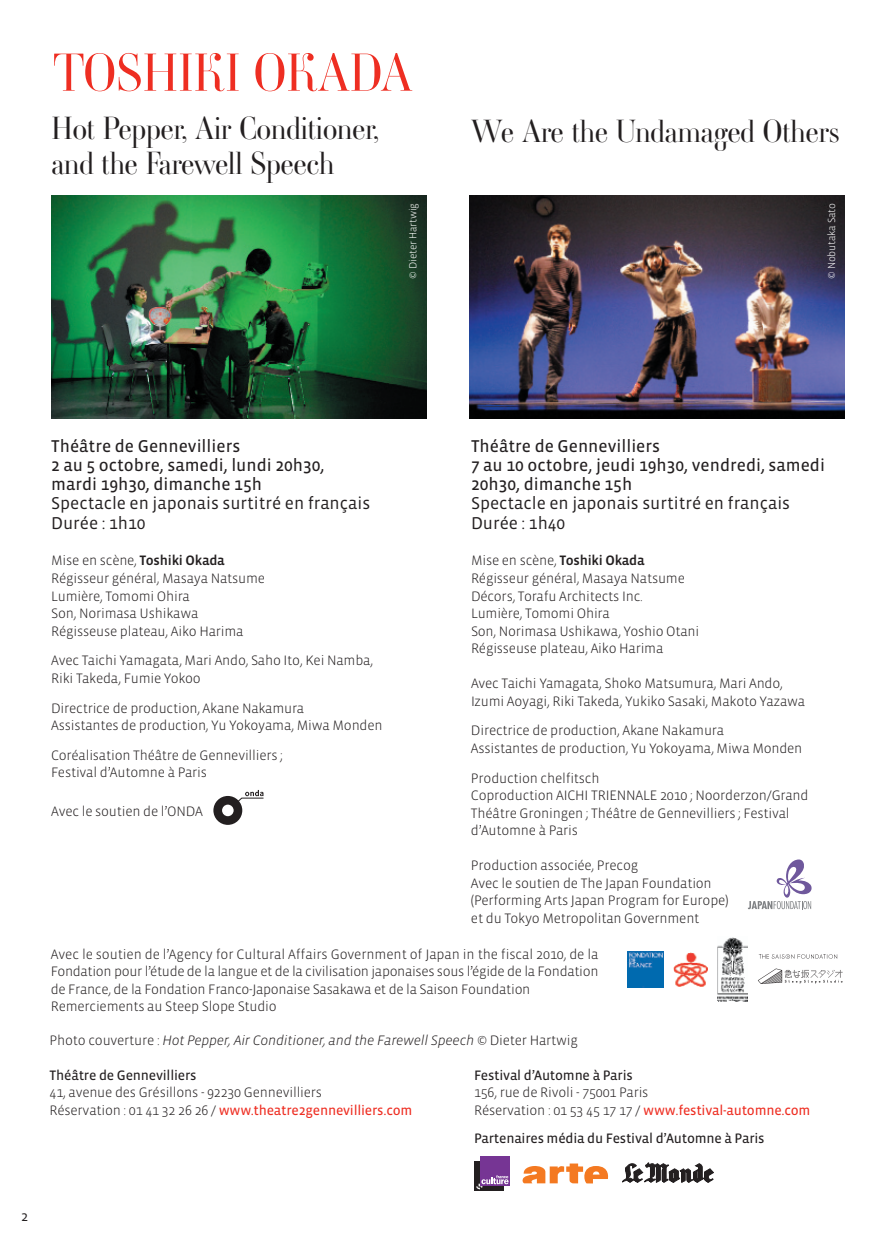
<style>
.page{position:relative;width:893px;height:1241px;background:#fff}
.page>*{position:absolute;margin:0;border:0;box-sizing:border-box;transform-origin:0 0}
.t1{font:300 52.5px "Ambroise Hu";color:#ee2e22}
.t2{font:300 31.5px/35px "Ambroise Hu";color:#231f20}
.t3{font:17.5px/19.2px "Vista Sans OT";color:#231f20}
.t4{font:17.5px/19.2px "Vista Sans OT";color:#231f20}
.t5{font:300 14px/17.5px "Vista Sans OT";letter-spacing:-.015em;color:#231f20}
.t6{font:14px "Vista Sans OT";letter-spacing:-.015em;color:#231f20}
.t7{font:italic 300 14px "Vista Sans OT";letter-spacing:-.015em;color:#231f20}
.t8{font:14px "Vista Sans OT";color:#231f20}
.t9{font:300 10.5px "Vista Sans OT";letter-spacing:-.015em;color:#fff}
.s1{font-weight:500}
.s2{font-style:normal}
.s3{font-weight:400;color:#ee2e22}
</style>
<div class="page">
<img style="left:470px;top:195px;width:375px;height:223px">
<img style="left:51px;top:195px;width:375px;height:223px">
<img style="left:717px;top:937px;width:30px;height:64px">
<img style="left:628px;top:951px;width:36px;height:35px">
<img style="left:673px;top:952px;width:35px;height:33px">
<svg style="left:759px;top:954px;width:78px;height:4px"></svg>
<svg style="left:758px;top:968px;width:85px;height:15px"></svg>
<svg style="left:748px;top:859px;width:64px;height:50px"></svg>
<svg style="left:213px;top:790px;width:50px;height:34px"></svg>
<div style="left:474px;top:1161px;width:30px;height:30px;background:#231f20"></div>
<div style="left:480px;top:1155px;width:30px;height:30px;background:#763594"></div>
<svg style="left:476px;top:1175px;width:33px;height:14px"></svg>
<svg style="left:523px;top:1163px;width:85px;height:20px"></svg>
<svg style="left:622px;top:1162px;width:91px;height:20px"></svg>
<h1 class="t1" style="left:53px;top:54px;width:361px">TOSHIKI OKADA</h1>
<h2 class="t2" style="left:51px;top:115px;width:330px">Hot Pepper, Air Conditioner, and the Farewell Speech</h2>
<h2 class="t2" style="left:471px;top:117px;width:370px">We Are the Undamaged Others</h2>
<p class="t9" style="left:407px;top:279px;width:77px;rotate:-90deg">© Dieter Hartwig</p>
<p class="t9" style="left:825px;top:279px;width:78px;rotate:-90deg">© Nobutaka Sato</p>
<p class="t3" style="left:51px;top:436px;width:275px">Théâtre de Gennevilliers<br>2 au 5 octobre, samedi, lundi 20h30, mardi 19h30, dimanche 15h</p>
<p class="t4" style="left:51px;top:493px;width:321px">Spectacle en japonais surtitré en français<br>Durée : 1h10</p>
<p class="t5" style="left:51px;top:552px;width:215px">Mise en scène, <span class="s1">Toshiki Okada<br></span>Régisseur général, Masaya Natsume<br>Lumière, Tomomi Ohira<br>Son, Norimasa Ushikawa<br>Régisseuse plateau, Aiko Harima</p>
<p class="t5" style="left:51px;top:651px;width:324px">Avec Taichi Yamagata, Mari Ando, Saho Ito, Kei Namba,<br>Riki Takeda, Fumie Yokoo</p>
<p class="t5" style="left:51px;top:699px;width:333px">Directrice de production, Akane Nakamura<br>Assistantes de production, Yu Yokoyama, Miwa Monden</p>
<p class="t5" style="left:51px;top:746px;width:233px">Coréalisation Théâtre de Gennevilliers ;<br>Festival d’Automne à Paris</p>
<p class="t5" style="left:51px;top:802px;width:153px">Avec le soutien de l’ONDA</p>
<p class="t3" style="left:471px;top:436px;width:355px">Théâtre de Gennevilliers<br>7 au 10 octobre, jeudi 19h30, vendredi, samedi<br>20h30, dimanche 15h</p>
<p class="t4" style="left:471px;top:493px;width:321px">Spectacle en japonais surtitré en français<br>Durée : 1h40</p>
<p class="t5" style="left:471px;top:552px;width:230px">Mise en scène, <span class="s1">Toshiki Okada<br></span>Régisseur général, Masaya Natsume<br>Décors, Torafu Architects Inc.<br>Lumière, Tomomi Ohira<br>Son, Norimasa Ushikawa, Yoshio Otani<br>Régisseuse plateau, Aiko Harima</p>
<p class="t5" style="left:471px;top:674px;width:336px">Avec Taichi Yamagata, Shoko Matsumura, Mari Ando,<br>Izumi Aoyagi, Riki Takeda, Yukiko Sasaki, Makoto Yazawa</p>
<p class="t5" style="left:471px;top:721px;width:333px">Directrice de production, Akane Nakamura<br>Assistantes de production, Yu Yokoyama, Miwa Monden</p>
<p class="t5" style="left:471px;top:769px;width:339px">Production chelfitsch<br>Coproduction AICHI TRIENNALE 2010 ; Noorderzon/Grand Théâtre Groningen ; Théâtre de Gennevilliers ; Festival d’Automne à Paris</p>
<p class="t5" style="left:471px;top:856px;width:259px">Production associée, Precog<br>Avec le soutien de The Japan Foundation (Performing Arts Japan Program for Europe) et du Tokyo Metropolitan Government</p>
<p class="t5" style="left:51px;top:945px;width:549px">Avec le soutien de l’Agency for Cultural Affairs Government of Japan in the fiscal 2010, de la Fondation pour l’étude de la langue et de la civilisation japonaises sous l’égide de la Fondation de France, de la Fondation Franco-Japonaise Sasakawa et de la Saison Foundation Remerciements au Steep Slope Studio</p>
<p class="t7" style="left:50px;top:1031px;width:530px"><span class="s2">Photo couverture :</span> Hot Pepper, Air Conditioner, and the Farewell Speech <span class="s2">© Dieter Hartwig</span></p>
<p class="t6" style="left:50px;top:1066px;width:148px">Théâtre de Gennevilliers</p>
<p class="t5" style="left:50px;top:1083px;width:364px">41, avenue des Grésillons - 92230 Gennevilliers<br>Réservation : 01 41 32 26 26 / <span class="s3">www.theatre2gennevilliers.com</span></p>
<p class="t6" style="left:474px;top:1066px;width:160px">Festival d’Automne à Paris</p>
<p class="t5" style="left:474px;top:1083px;width:338px">156, rue de Rivoli - 75001 Paris<br>Réservation : 01 53 45 17 17 / <span class="s3">www.festival-automne.com</span></p>
<p class="t6" style="left:474px;top:1129px;width:292px">Partenaires média du Festival d’Automne à Paris</p>
<p class="t8" style="left:21px;top:1207px;width:8px">2</p>
</div>
